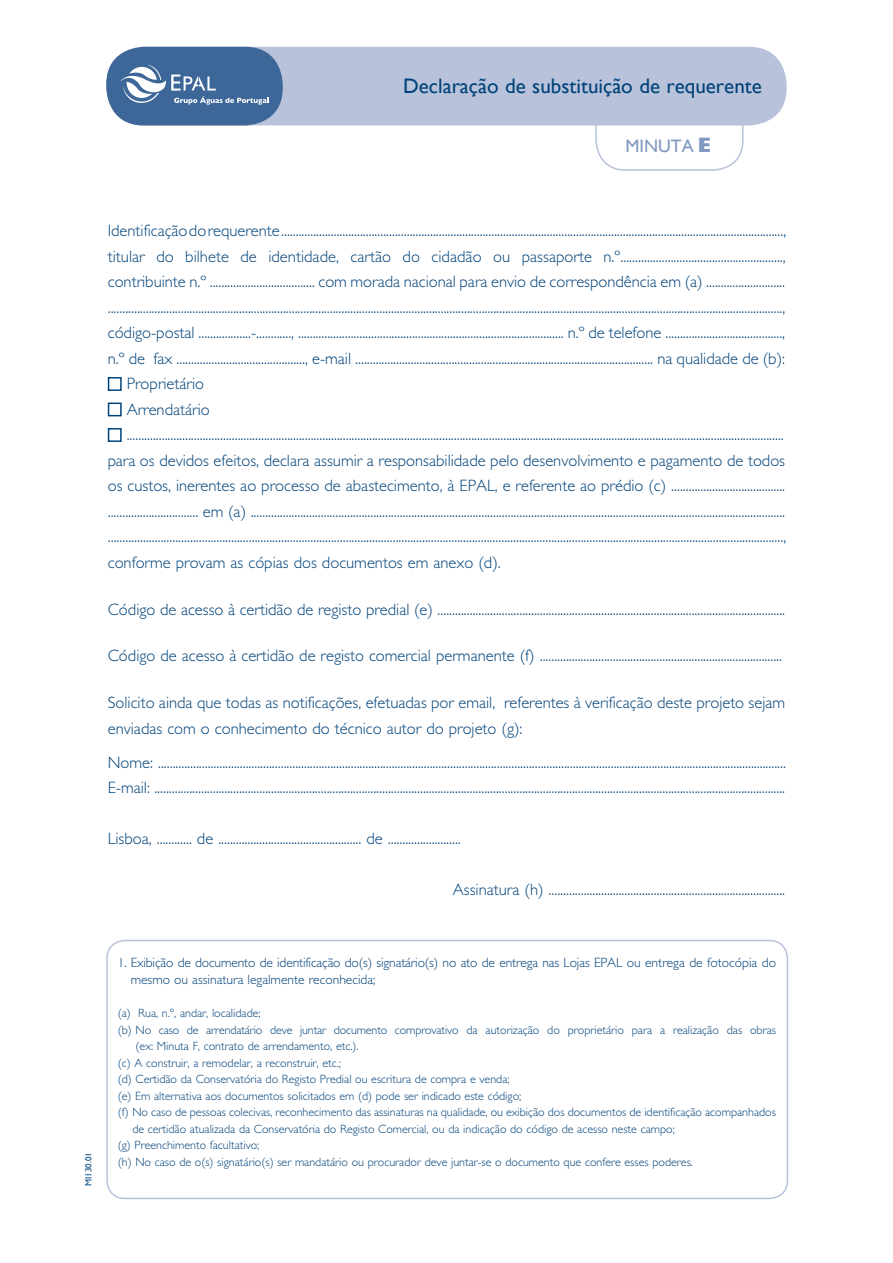
<style>
.page{position:relative;width:893px;height:1263px;background:#fff}
.page>*{position:absolute;margin:0;border:0;box-sizing:border-box;transform-origin:0 0}
.t1{font:21px "Gill Sans";color:#004279}
.t2{font:18px "Gill Sans";color:#8198be}
.t3{font:300 16.5px/25.5px "Gill Sans";color:#004279}
.t4{font:300 13.5px/16.5px "Gill Sans";letter-spacing:-.01em;color:#004279}
.t5{font:300 12px "Gill Sans";color:#004279}
.t6{font:9px "Gill Sans Std";color:#00447b}
.s1{font-weight:800;font-size:21px}
</style>
<div class="page">
<div style="left:106px;top:47px;width:681px;height:78px;background:#b8c3db;border-radius:38px"></div>
<div style="left:595px;top:88px;width:148px;height:83px;border:2px solid #b8c3db;border-radius:30px"></div>
<div style="left:106px;top:47px;width:177px;height:78px;background:#3d6799;border-radius:38px"></div>
<svg style="left:121px;top:65px;width:147px;height:40px"></svg>
<div style="left:106px;top:940px;width:682px;height:259px;border:2px solid #b8c3db;border-radius:18px"></div>
<div style="left:108px;top:377px;width:14px;height:14px;border:2px solid #00447b"></div>
<div style="left:108px;top:403px;width:14px;height:13px;border:2px solid #00447b"></div>
<div style="left:108px;top:428px;width:14px;height:14px;border:2px solid #00447b"></div>
<p class="t1" style="left:403px;top:73px;width:360px">Declaração de substituição de requerente</p>
<p class="t2" style="left:626px;top:135px;width:87px">MINUTA <span class="s1">E</span></p>
<p class="t3" style="left:108px;top:218px;width:680px">Identificação do requerente ............................................................................................................................................................................,</p>
<p class="t3" style="left:108px;top:244px;width:679px">titular do bilhete de identidade, cartão do cidadão ou passaporte n.º.......................................................,</p>
<p class="t3" style="left:108px;top:269px;width:679px">contribuinte n.º .................................... com morada nacional para envio de correspondência em (a) ...........................</p>
<p class="t3" style="left:108px;top:295px;width:679px">.......................................................................................................................................................................................................................................,</p>
<p class="t3" style="left:108px;top:320px;width:679px">código-postal ..................-............, ........................................................................................... n.º de telefone ........................................,</p>
<p class="t3" style="left:108px;top:346px;width:679px">n.º de fax ............................................, e-mail ...................................................................................................... na qualidade de (b):</p>
<p class="t3" style="left:127px;top:371px;width:79px">Proprietário</p>
<p class="t3" style="left:127px;top:397px;width:85px">Arrendatário</p>
<p class="t3" style="left:127px;top:422px;width:659px">.................................................................................................................................................................................................................................</p>
<p class="t3" style="left:108px;top:448px;width:679px">para os devidos efeitos, declara assumir a responsabilidade pelo desenvolvimento e pagamento de todos</p>
<p class="t3" style="left:108px;top:473px;width:679px">os custos, inerentes ao processo de abastecimento, à EPAL, e referente ao prédio (c) .......................................</p>
<p class="t3" style="left:108px;top:499px;width:679px">............................... em (a) .......................................................................................................................................................................................</p>
<p class="t3" style="left:108px;top:524px;width:680px">......................................................................................................................................................................................................................................,</p>
<p class="t3" style="left:108px;top:550px;width:394px">conforme provam as cópias dos documentos em anexo (d).</p>
<p class="t3" style="left:108px;top:596px;width:679px">Código de acesso à certidão de registo predial (e) .......................................................................................................................</p>
<p class="t3" style="left:108px;top:643px;width:676px">Código de acesso à certidão de registo comercial permanente (f) ...................................................................................</p>
<p class="t3" style="left:108px;top:690px;width:679px">Solicito ainda que todas as notificações, efetuadas por email, referentes à verificação deste projeto sejam enviadas com o conhecimento do técnico autor do projeto (g):</p>
<p class="t3" style="left:108px;top:749px;width:680px">Nome: .......................................................................................................................................................................................................................<br>E-mail: ........................................................................................................................................................................................................................</p>
<p class="t3" style="left:108px;top:826px;width:355px">Lisboa, ............ de ................................................. de .........................</p>
<p class="t3" style="left:453px;top:877px;width:334px">Assinatura (h) .................................................................................</p>
<p class="t6" style="left:83px;top:1186px;width:35px;rotate:-90deg">MI130.01</p>
<p class="t4" style="left:131px;top:954px;width:647px;text-indent:-13px">1. Exibição de documento de identificação do(s) signatário(s) no ato de entrega nas Lojas EPAL ou entrega de fotocópia do mesmo ou assinatura legalmente reconhecida;</p>
<p class="t5" style="left:118px;top:1006px;width:144px">(a) Rua, n.º, andar, localidade;</p>
<p class="t5" style="left:118px;top:1023px;width:660px">(b) No caso de arrendatário deve juntar documento comprovativo da autorização do proprietário para a realização das obras</p>
<p class="t5" style="left:136px;top:1039px;width:225px">(ex: Minuta F, contrato de arrendamento, etc.).</p>
<p class="t5" style="left:118px;top:1056px;width:225px">(c) A construir, a remodelar, a reconstruir, etc.;</p>
<p class="t5" style="left:118px;top:1072px;width:393px">(d) Certidão da Conservatória do Registo Predial ou escritura de compra e venda;</p>
<p class="t5" style="left:118px;top:1089px;width:405px">(e) Em alternativa aos documentos solicitados em (d) pode ser indicado este código;</p>
<p class="t5" style="left:118px;top:1105px;width:660px">(f) No caso de pessoas colecivas, reconhecimento das assinaturas na qualidade, ou exibição dos documentos de identificação acompanhados</p>
<p class="t5" style="left:132px;top:1122px;width:544px">de certidão atualizada da Conservatória do Registo Comercial, ou da indicação do código de acesso neste campo;</p>
<p class="t5" style="left:118px;top:1138px;width:143px">(g) Preenchimento facultativo;</p>
<p class="t5" style="left:118px;top:1155px;width:577px">(h) No caso de o(s) signatário(s) ser mandatário ou procurador deve juntar-se o documento que confere esses poderes.</p>
</div>
